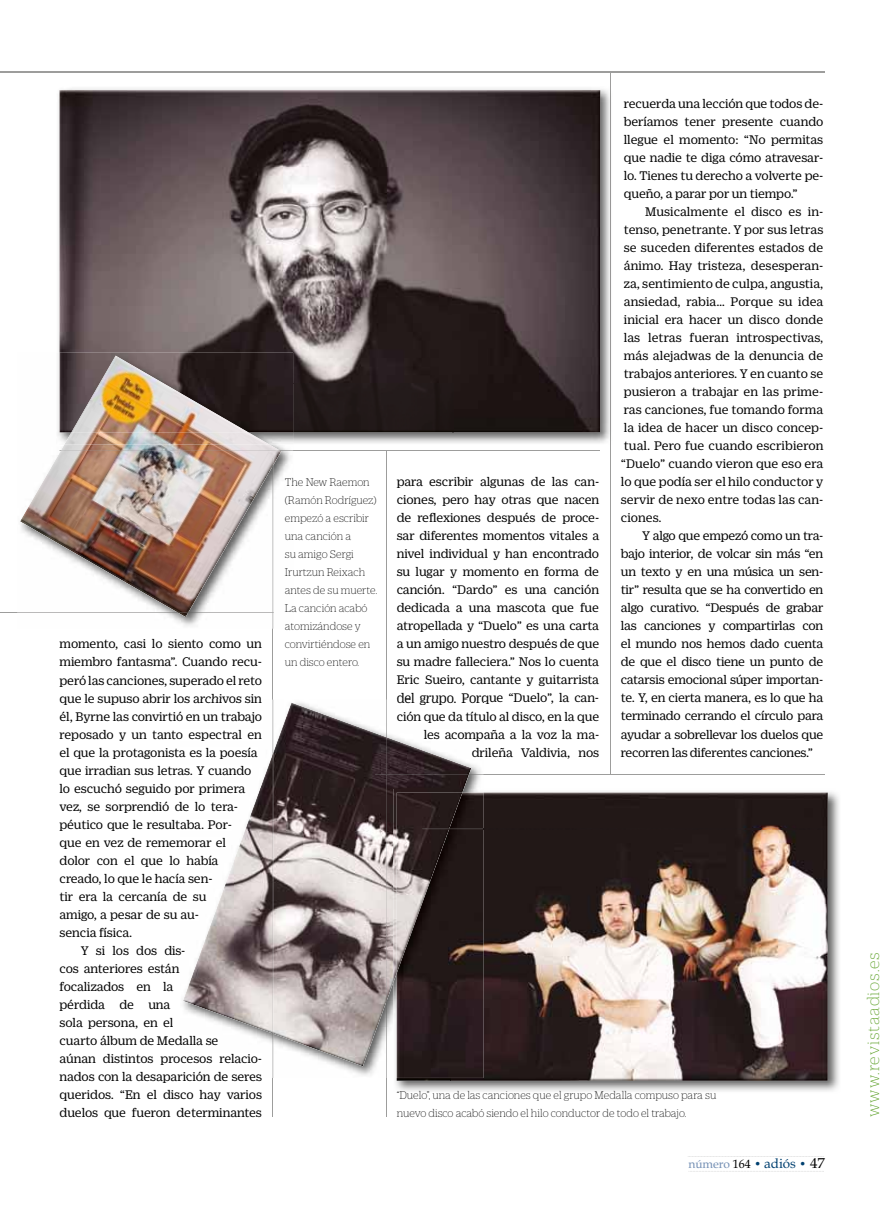
<style>
.page{position:relative;width:893px;height:1211px;background:#fff}
.page>*{position:absolute;margin:0;border:0;box-sizing:border-box;transform-origin:0 0}
.t1{font:100 18px "Duplicate Ionic";letter-spacing:.045em;color:#5ea129}
.t2{font:13.5px/18px "Duplicate Ionic";letter-spacing:-.01em;color:#000;text-align:right}
.t3{font:100 12px/18px "Duplicate Ionic";color:#000}
.t4{font:12px "Book Antiqua";letter-spacing:-.005em;color:#738fb4}
.s1{color:#000}
.s2{color:#004070}
.s3{font-size:13.5px;color:#004070}
.s4{font-size:14.25px;color:#000}
</style>
<div class="page">
<hr style="left:0;top:72px;width:825px;height:1px;background:#9d9d9c">
<hr style="left:273px;top:458px;width:1px;height:658px;background:#9d9d9c">
<hr style="left:386px;top:450px;width:1px;height:666px;background:#9d9d9c">
<hr style="left:610px;top:72px;width:1px;height:702px;background:#9d9d9c">
<hr style="left:375px;top:774px;width:450px;height:1px;background:#9d9d9c">
<hr style="left:0;top:612px;width:274px;height:1px;background:#9d9d9c">
<hr style="left:60px;top:450px;width:540px;height:1px;background:#9d9d9c">
<img style="left:395px;top:792px;width:444px;height:299px">
<img style="left:451px;top:792px;width:377px;height:288px">
<img style="left:397px;top:1077px;width:54px;height:3px">
<img style="left:483px;top:828px;width:342px;height:1px">
<img style="left:58px;top:88px;width:552px;height:355px">
<img style="left:60px;top:90px;width:392px;height:293px">
<img style="left:452px;top:90px;width:148px;height:342px">
<div style="left:293px;top:383px;width:160px;height:49px;background:#221919"></div>
<img style="left:170px;top:446px;width:121px;height:182px">
<img style="left:281px;top:450px;width:12px;height:1px">
<img style="left:57px;top:352px;width:236px;height:92px">
<img style="left:60px;top:352px;width:233px;height:80px">
<img style="left:20px;top:444px;width:261px;height:173px">
<svg style="left:177px;top:612px;width:12px;height:1px"></svg>
<img style="left:61px;top:450px;width:219px;height:1px">
<img style="left:64px;top:432px;width:206px;height:12px">
<img style="left:71px;top:355px;width:177px;height:77px">
<img style="left:273px;top:699px;width:1px;height:378px">
<img style="left:386px;top:699px;width:1px;height:378px">
<img style="left:397px;top:792px;width:86px;height:285px">
<img style="left:471px;top:828px;width:12px;height:1px">
<img style="left:183px;top:702px;width:288px;height:364px">
<img style="left:273px;top:752px;width:1px;height:281px">
<img style="left:386px;top:737px;width:1px;height:264px">
<img style="left:375px;top:774px;width:94px;height:1px">
<svg style="left:422px;top:828px;width:28px;height:1px"></svg>
<p class="t2" style="left:60px;top:636px;width:204px">momento, casi lo siento como un</p>
<p class="t2" style="left:60px;top:654px;width:204px">miembro fantasma”. Cuando recu-</p>
<p class="t2" style="left:60px;top:672px;width:204px">peró las canciones, superado el reto</p>
<p class="t2" style="left:60px;top:690px;width:204px">que le supuso abrir los archivos sin</p>
<p class="t2" style="left:60px;top:708px;width:204px">él, Byrne las convirtió en un trabajo</p>
<p class="t2" style="left:60px;top:726px;width:204px">reposado y un tanto espectral en</p>
<p class="t2" style="left:60px;top:744px;width:200px">el que la protagonista es la poesía</p>
<p class="t2" style="left:60px;top:762px;width:194px">que irradian sus letras. Y cuando</p>
<p class="t2" style="left:60px;top:780px;width:188px">lo escuchó seguido por primera</p>
<p class="t2" style="left:60px;top:798px;width:180px">vez, se sorprendió de lo tera-</p>
<p class="t2" style="left:60px;top:816px;width:174px">péutico que le resultaba. Por-</p>
<p class="t2" style="left:60px;top:834px;width:168px">que en vez de rememorar el</p>
<p class="t2" style="left:60px;top:852px;width:122px">dolor con el que lo</p>
<p class="t2" style="left:60px;top:870px;width:155px">creado, lo que le hacía sen-</p>
<p class="t2" style="left:60px;top:888px;width:148px">tir era la cercanía de su</p>
<p class="t2" style="left:60px;top:906px;width:141px">amigo, a pesar de su au-</p>
<p class="t2" style="left:60px;top:924px;width:74px">sencia física.</p>
<p class="t2" style="left:81px;top:942px;width:106px">Y si los dos dis-</p>
<p class="t2" style="left:60px;top:960px;width:122px">cos anteriores están</p>
<p class="t2" style="left:60px;top:978px;width:115px">focalizados en la</p>
<p class="t2" style="left:60px;top:996px;width:113px">pérdida de una</p>
<p class="t2" style="left:60px;top:1014px;width:115px">sola persona, en el</p>
<p class="t2" style="left:60px;top:1032px;width:160px">cuarto álbum de Medalla se</p>
<p class="t2" style="left:60px;top:1050px;width:204px">aúnan distintos procesos relacio-</p>
<p class="t2" style="left:60px;top:1068px;width:204px">nados con la desaparición de seres</p>
<p class="t2" style="left:60px;top:1086px;width:204px">queridos. “En el disco hay varios</p>
<p class="t2" style="left:60px;top:1104px;width:204px">duelos que fueron determinantes</p>
<p class="t2" style="left:186px;top:852px;width:34px">había</p>
<p class="t3" style="left:285px;top:473px;width:94px">The New Raemon (Ramón Rodríguez) empezó a escribir una canción a<br>su amigo Sergi<br>Irurtzun Reixach antes de su muerte.<br>La canción acabó atomizándose y convirtiéndose en un disco entero.</p>
<p class="t2" style="left:397px;top:474px;width:204px">para escribir algunas de las can&shy;ciones, pero hay otras que nacen de reflexiones después de proce&shy;sar diferentes momentos vitales a nivel individual y han encontrado su lugar y momento en forma de canción. “Dardo” es una canción dedicada a una mascota que fue atropellada y “Duelo” es una carta a un amigo nuestro después de que su madre falleciera.” Nos lo cuenta<br>Eric Sueiro, cantante y guitarrista del grupo. Porque “Duelo”, la can&shy;ción que da título al disco, en la que les acompaña a la voz la ma&shy;drileña Valdivia, nos</p>
<p class="t2" style="left:624px;top:96px;width:201px">recuerda una lección que todos de-</p>
<p class="t2" style="left:624px;top:114px;width:201px">beríamos tener presente cuando</p>
<p class="t2" style="left:624px;top:132px;width:201px">llegue el momento: “No permitas</p>
<p class="t2" style="left:624px;top:150px;width:201px">que nadie te diga cómo atravesar-</p>
<p class="t2" style="left:624px;top:168px;width:201px">lo. Tienes tu derecho a volverte pe-</p>
<p class="t2" style="left:624px;top:186px;width:175px">queño, a parar por un tiempo.”</p>
<p class="t2" style="left:645px;top:204px;width:180px">Musicalmente el disco es in-</p>
<p class="t2" style="left:624px;top:222px;width:201px">tenso, penetrante. Y por sus letras</p>
<p class="t2" style="left:624px;top:240px;width:201px">se suceden diferentes estados de</p>
<p class="t2" style="left:624px;top:258px;width:201px">ánimo. Hay tristeza, desesperan-</p>
<p class="t2" style="left:624px;top:276px;width:201px">za, sentimiento de culpa, angustia,</p>
<p class="t2" style="left:624px;top:294px;width:201px">ansiedad, rabia… Porque su idea</p>
<p class="t2" style="left:624px;top:312px;width:201px">inicial era hacer un disco donde</p>
<p class="t2" style="left:624px;top:330px;width:201px">las letras fueran introspectivas,</p>
<p class="t2" style="left:624px;top:348px;width:201px">más alejadwas de la denuncia de</p>
<p class="t2" style="left:624px;top:366px;width:201px">trabajos anteriores. Y en cuanto se</p>
<p class="t2" style="left:624px;top:384px;width:201px">pusieron a trabajar en las prime-</p>
<p class="t2" style="left:624px;top:402px;width:201px">ras canciones, fue tomando forma</p>
<p class="t2" style="left:624px;top:420px;width:201px">la idea de hacer un disco concep-</p>
<p class="t2" style="left:624px;top:438px;width:201px">tual. Pero fue cuando escribieron</p>
<p class="t2" style="left:621px;top:456px;width:204px">“Duelo” cuando vieron que eso era</p>
<p class="t2" style="left:621px;top:474px;width:204px">lo que podía ser el hilo conductor y</p>
<p class="t2" style="left:621px;top:492px;width:204px">servir de nexo entre todas las can-</p>
<p class="t2" style="left:621px;top:510px;width:42px">ciones.</p>
<p class="t2" style="left:642px;top:528px;width:183px">Y algo que empezó como un tra-</p>
<p class="t2" style="left:621px;top:546px;width:204px">bajo interior, de volcar sin más “en</p>
<p class="t2" style="left:621px;top:564px;width:204px">un texto y en una música un sen-</p>
<p class="t2" style="left:621px;top:582px;width:204px">tir” resulta que se ha convertido en</p>
<p class="t2" style="left:621px;top:600px;width:204px">algo curativo. “Después de grabar</p>
<p class="t2" style="left:621px;top:618px;width:204px">las canciones y compartirlas con</p>
<p class="t2" style="left:621px;top:636px;width:204px">el mundo nos hemos dado cuenta</p>
<p class="t2" style="left:621px;top:654px;width:204px">de que el disco tiene un punto de</p>
<p class="t2" style="left:621px;top:672px;width:204px">catarsis emocional súper importan-</p>
<p class="t2" style="left:621px;top:690px;width:204px">te. Y, en cierta manera, es lo que ha</p>
<p class="t2" style="left:621px;top:708px;width:204px">terminado cerrando el círculo para</p>
<p class="t2" style="left:621px;top:726px;width:204px">ayudar a sobrellevar los duelos que</p>
<p class="t2" style="left:621px;top:744px;width:194px">recorren las diferentes canciones.”</p>
<p class="t3" style="left:397px;top:1085px;width:321px">“Duelo”, una de las canciones que el grupo Medalla compuso para su nuevo disco acabó siendo el hilo conductor de todo el trabajo.</p>
<p class="t4" style="left:688px;top:1156px;width:138px">número <span class="s1">164</span> <span class="s2">•</span> <span class="s3">adiós</span> <span class="s2">•</span> <span class="s4">47</span></p>
<p class="t1" style="left:862px;top:1116px;width:166px;rotate:-90deg">www.revistaadios.es</p>
</div>
